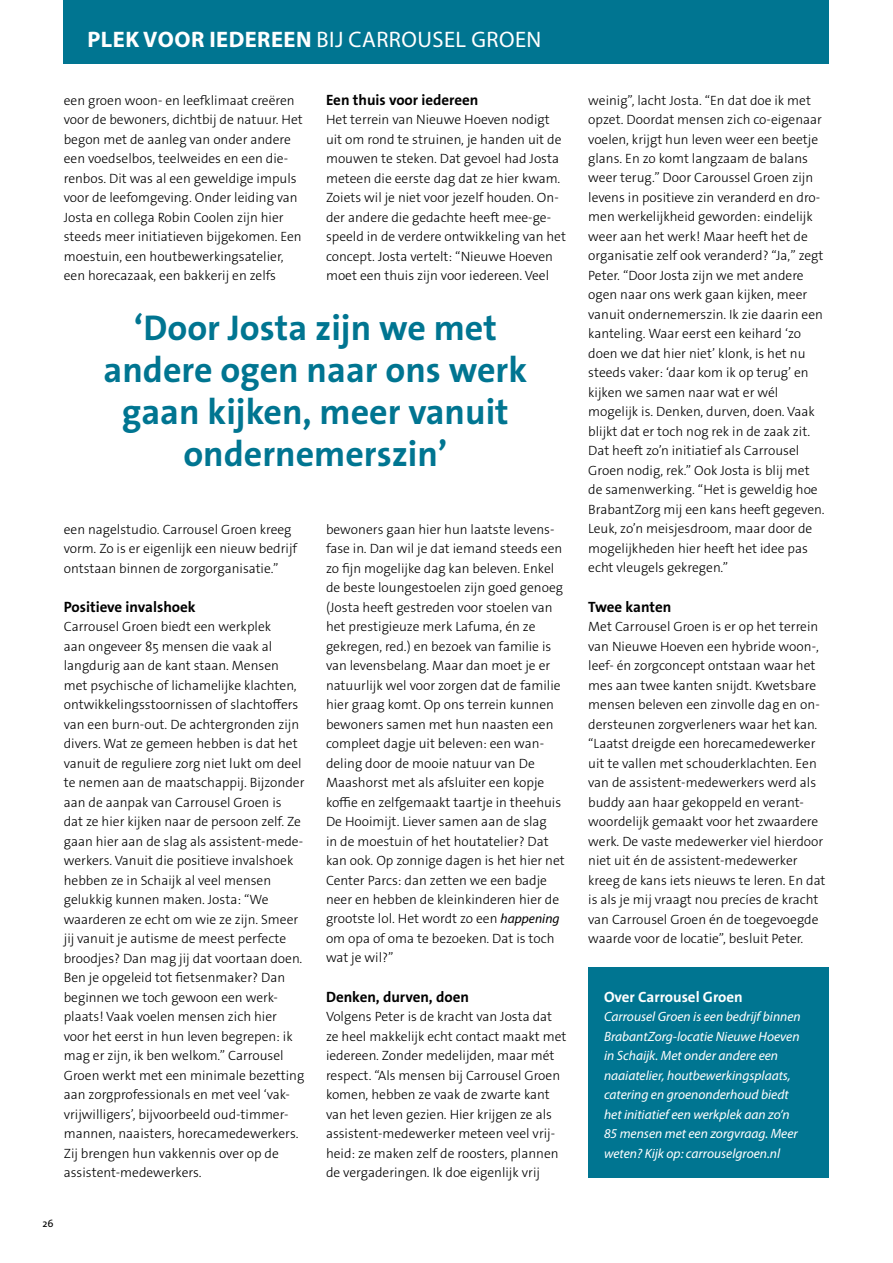
<style>
.page{position:relative;width:893px;height:1263px;background:#fff}
.page>*{position:absolute;margin:0;border:0;box-sizing:border-box;transform-origin:0 0}
.t1{font:700 36px/42px "The Sans Os F";color:#007591;text-align:center}
.t2{font:22.5px "Myriad Pro";letter-spacing:.02em;color:#fff}
.t3{font:700 15px "The Sans Os F";color:#000}
.t4{font:700 15px "The Sans Os F";color:#fff}
.t5{font:300 13.5px/19.5px "The Sans Os F";color:#000}
.t6{font:italic 13.5px/19.5px "Myriad Pro";color:#fff}
.t7{font:10.5px "The Sans Os F";color:#000}
.s1{font-weight:700}
.s2{font-family:"Myriad Pro";font-weight:400;font-style:italic}
</style>
<div class="page">
<div style="left:588px;top:967px;width:241px;height:211px;background:#007591"></div>
<div style="left:64px;top:0;width:765px;height:64px;background:#007591"></div>
<h2 class="t2" style="left:87px;top:25px;width:455px"><span class="s1">PLEK VOOR IEDEREEN</span> BIJ CARROUSEL GROEN</h2>
<p class="t5" style="left:64px;top:90px;width:241px">een groen woon- en leefklimaat creëren voor de bewoners, dichtbij de natuur. Het begon met de aanleg van onder andere een voedselbos, teelweides en een die&shy;renbos. Dit was al een geweldige impuls voor de leefomgeving. Onder leiding van Josta en collega Robin Coolen zijn hier steeds meer initiatieven bijgekomen. Een moestuin, een houtbewerkingsatelier, een horecazaak, een bakkerij en zelfs</p>
<p class="t3" style="left:326px;top:90px;width:154px">Een thuis voor iedereen</p>
<p class="t5" style="left:326px;top:110px;width:241px">Het terrein van Nieuwe Hoeven nodigt uit om rond te struinen, je handen uit de mouwen te steken. Dat gevoel had Josta meteen die eerste dag dat ze hier kwam.<br>Zoiets wil je niet voor jezelf houden. On&shy;der andere die gedachte heeft mee-ge&shy;speeld in de verdere ontwikkeling van het concept. Josta vertelt: “Nieuwe Hoeven moet een thuis zijn voor iedereen. Veel</p>
<h1 class="t1" style="left:103px;top:307px;width:425px">‘Door Josta zijn we met andere ogen naar ons werk gaan kijken, meer vanuit ondernemerszin’</h1>
<p class="t5" style="left:64px;top:519px;width:235px">een nagelstudio. Carrousel Groen kreeg vorm. Zo is er eigenlijk een nieuw bedrijf ontstaan binnen de zorgorganisatie.”</p>
<p class="t3" style="left:64px;top:597px;width:133px">Positieve invalshoek</p>
<p class="t5" style="left:64px;top:617px;width:242px">Carrousel Groen biedt een werkplek<br>aan ongeveer 85 mensen die vaak al langdurig aan de kant staan. Mensen met psychische of lichamelijke klachten, ontwikkelingsstoornissen of slachtoffers van een burn-out. De achtergronden zijn divers. Wat ze gemeen hebben is dat het vanuit de reguliere zorg niet lukt om deel te nemen aan de maatschappij. Bijzonder aan de aanpak van Carrousel Groen is<br>dat ze hier kijken naar de persoon zelf. Ze gaan hier aan de slag als assistent-mede&shy;werkers. Vanuit die positieve invalshoek hebben ze in Schaijk al veel mensen gelukkig kunnen maken. Josta: “We waarderen ze echt om wie ze zijn. Smeer jij vanuit je autisme de meest perfecte broodjes? Dan mag jij dat voortaan doen.<br>Ben je opgeleid tot fietsenmaker? Dan beginnen we toch gewoon een werk&shy;plaats! Vaak voelen mensen zich hier voor het eerst in hun leven begrepen: ik mag er zijn, ik ben welkom.” Carrousel Groen werkt met een minimale bezetting aan zorgprofessionals en met veel ‘vak&shy;vrijwilligers’, bijvoorbeeld oud-timmer&shy;mannen, naaisters, horecamedewerkers.<br>Zij brengen hun vakkennis over op de assistent-medewerkers.</p>
<p class="t7" style="left:43px;top:1216px;width:13px">26</p>
<p class="t5" style="left:326px;top:519px;width:240px">bewoners gaan hier hun laatste levens&shy;fase in. Dan wil je dat iemand steeds een zo fijn mogelijke dag kan beleven. Enkel de beste loungestoelen zijn goed genoeg (Josta heeft gestreden voor stoelen van het prestigieuze merk Lafuma, én ze gekregen, red.) en bezoek van familie is van levensbelang. Maar dan moet je er natuurlijk wel voor zorgen dat de familie hier graag komt. Op ons terrein kunnen bewoners samen met hun naasten een compleet dagje uit beleven: een wan&shy;deling door de mooie natuur van De Maashorst met als afsluiter een kopje koffie en zelfgemaakt taartje in theehuis De Hooimijt. Liever samen aan de slag<br>in de moestuin of het houtatelier? Dat kan ook. Op zonnige dagen is het hier net Center Parcs: dan zetten we een badje neer en hebben de kleinkinderen hier de grootste lol. Het wordt zo een <span class="s2">happening </span>om opa of oma te bezoeken. Dat is toch wat je wil?”</p>
<p class="t3" style="left:326px;top:987px;width:145px">Denken, durven, doen</p>
<p class="t5" style="left:326px;top:1007px;width:242px">Volgens Peter is de kracht van Josta dat ze heel makkelijk echt contact maakt met iedereen. Zonder medelijden, maar mét respect. “Als mensen bij Carrousel Groen komen, hebben ze vaak de zwarte kant van het leven gezien. Hier krijgen ze als assistent-medewerker meteen veel vrij&shy;heid: ze maken zelf de roosters, plannen de vergaderingen. Ik doe eigenlijk vrij</p>
<p class="t5" style="left:588px;top:90px;width:238px">weinig”, lacht Josta. “En dat doe ik met opzet. Doordat mensen zich co-eigenaar voelen, krijgt hun leven weer een beetje glans. En zo komt langzaam de balans weer terug.” Door Caroussel Groen zijn levens in positieve zin veranderd en dro&shy;men werkelijkheid geworden: eindelijk weer aan het werk! Maar heeft het de organisatie zelf ook veranderd? “Ja,” zegt Peter. “Door Josta zijn we met andere ogen naar ons werk gaan kijken, meer vanuit ondernemerszin. Ik zie daarin een kanteling. Waar eerst een keihard ‘zo doen we dat hier niet’ klonk, is het nu steeds vaker: ‘daar kom ik op terug’ en kijken we samen naar wat er wél mogelijk is. Denken, durven, doen. Vaak blijkt dat er toch nog rek in de zaak zit.<br>Dat heeft zo’n initiatief als Carrousel Groen nodig, rek.” Ook Josta is blij met de samenwerking. “Het is geweldig hoe BrabantZorg mij een kans heeft gegeven.<br>Leuk, zo’n meisjesdroom, maar door de mogelijkheden hier heeft het idee pas echt vleugels gekregen.”</p>
<p class="t3" style="left:588px;top:597px;width:85px">Twee kanten</p>
<p class="t5" style="left:588px;top:617px;width:239px">Met Carrousel Groen is er op het terrein van Nieuwe Hoeven een hybride woon-, leef- én zorgconcept ontstaan waar het mes aan twee kanten snijdt. Kwetsbare mensen beleven een zinvolle dag en on&shy;dersteunen zorgverleners waar het kan. “Laatst dreigde een horecamedewerker uit te vallen met schouderklachten. Een van de assistent-medewerkers werd als buddy aan haar gekoppeld en verant&shy;woordelijk gemaakt voor het zwaardere werk. De vaste medewerker viel hierdoor niet uit én de assistent-medewerker kreeg de kans iets nieuws te leren. En dat is als je mij vraagt nou precíes de kracht van Carrousel Groen én de toegevoegde waarde voor de locatie”, besluit Peter.</p>
<p class="t4" style="left:604px;top:987px;width:140px">Over Carrousel Groen</p>
<p class="t6" style="left:604px;top:1007px;width:198px">Carrousel Groen is een bedrijf binnen BrabantZorg-locatie Nieuwe Hoeven in Schaijk. Met onder andere een naaiatelier, houtbewerkingsplaats, catering en groenonderhoud biedt het initiatief een werkplek aan zo’n 85 mensen met een zorgvraag. Meer weten? Kijk op: carrouselgroen.nl</p>
</div>
